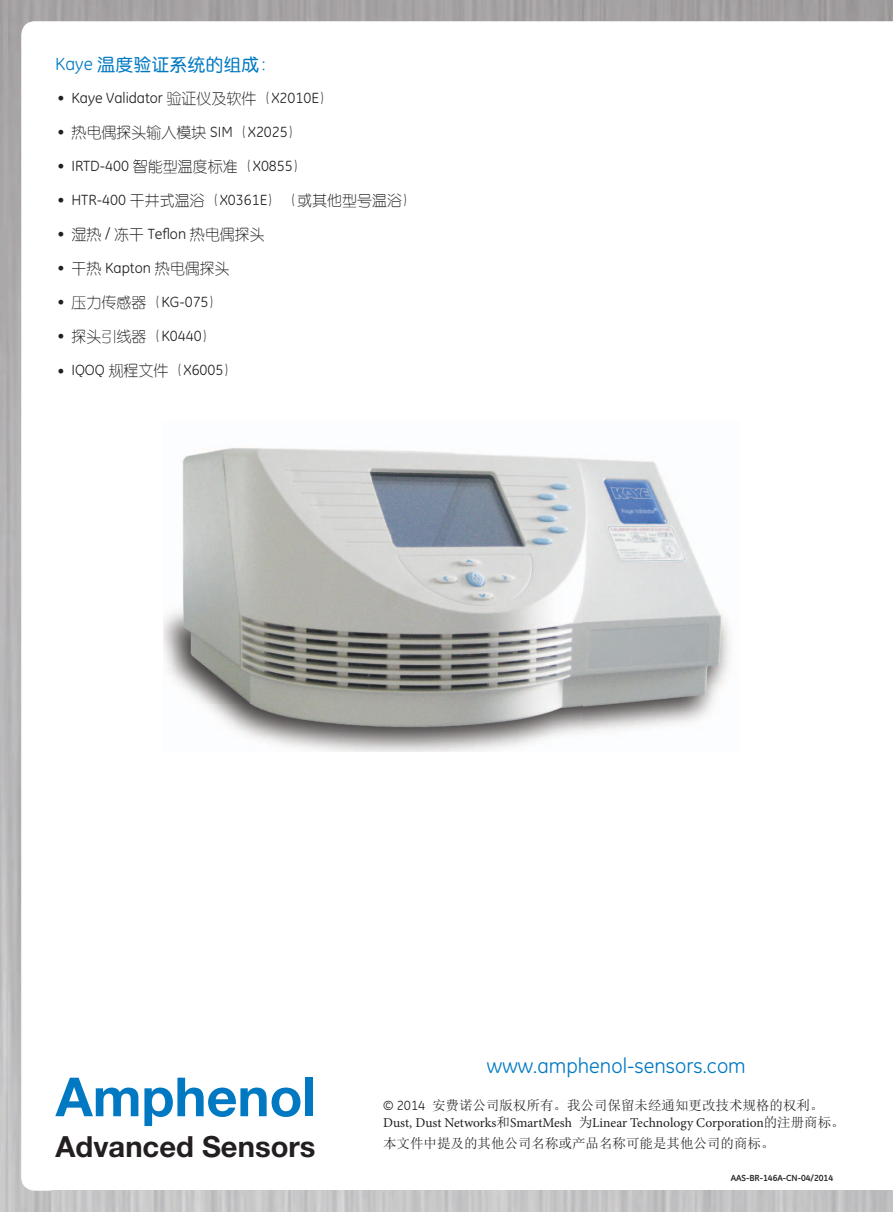
<style>
.page{position:relative;width:893px;height:1212px;background:#fff}
.page>*{position:absolute;margin:0;border:0;box-sizing:border-box;transform-origin:0 0}
.t1{font:700 54px "Helvetica Neue LT Std";color:#0079c2}
.t2{font:700 29.1px "Helvetica Neue LT Std";color:#231f20}
.t3{font:21px "GE Inspira";color:#0079c2}
.t4{font:18px "GEH Ye 3 gj";color:#0079c2}
.t5{font:15px "GE Inspira";color:#231f20}
.t6{font:15px "GEH Ye 1 gj";color:#231f20}
.t7{font:13.5px "Sim Sun";color:#231f20}
.t8{font:13.5px "Minion Pro";letter-spacing:-.005em;color:#231f20}
.t9{font:700 9px "GE Inspira";color:#231f20}
.s1{font-family:"GE Inspira"}
.s2{font-family:"GEH Ye 1 gj"}
.s3{font-family:"Sim Sun"}
</style>
<div class="page">
<img style="left:0;top:52px;width:53px;height:1160px">
<img style="left:52px;top:1191px;width:841px;height:21px">
<img style="left:164px;top:448px;width:566px;height:304px">
<p class="t4" style="left:55px;top:55px;width:224px"><span class="s1">Kaye</span> 温度验证系统的组成：</p>
<p class="t5" style="left:57px;top:89px;width:278px">• Kaye Validator <span class="s2">验证仪及软件（</span>X2010E<span class="s2">）</span></p>
<p class="t6" style="left:57px;top:125px;width:247px"><span class="s1">•</span> 热电偶探头输入模块 <span class="s1">SIM</span>（<span class="s1">X2025</span>）</p>
<p class="t5" style="left:57px;top:157px;width:252px">• IRTD-400 <span class="s2">智能型温度标准（</span>X0855<span class="s2">）</span></p>
<p class="t6" style="left:57px;top:193px;width:361px"><span class="s1">• HTR-400</span> 干井式温浴（<span class="s1">X0361E</span>）（或其他型号温浴）</p>
<p class="t6" style="left:57px;top:227px;width:209px"><span class="s1">•</span> 湿热 <span class="s1">/</span> 冻干 <span class="s1">Teflon</span> 热电偶探头</p>
<p class="t5" style="left:57px;top:259px;width:174px">• <span class="s2">干热</span> Kapton <span class="s2">热电偶探头</span></p>
<p class="t5" style="left:57px;top:293px;width:168px">• <span class="s2">压力传感器（</span>KG-075<span class="s2">）</span></p>
<p class="t6" style="left:57px;top:329px;width:161px"><span class="s1">•</span> 探头引线器（<span class="s1">K0440</span>）</p>
<p class="t5" style="left:57px;top:361px;width:183px">• IQOQ <span class="s2">规程文件（</span>X6005<span class="s2">）</span></p>
<h1 class="t1" style="left:56px;top:1063px;width:262px">Amphenol</h1>
<h2 class="t2" style="left:56px;top:1129px;width:261px">Advanced Sensors</h2>
<h3 class="t3" style="left:487px;top:1054px;width:260px">www.amphenol-sensors.com</h3>
<p class="t7" style="left:383px;top:1099px;width:442px"><span class="s1">© 2014</span> 安费诺公司版权所有。我公司保留未经通知更改技术规格的权利。</p>
<p class="t8" style="left:383px;top:1113px;width:463px">Dust, Dust Networks<span class="s3">和</span>SmartMesh <span class="s3">为</span>Linear Technology Corporation<span class="s3">的注册商标。</span></p>
<p class="t7" style="left:383px;top:1136px;width:393px">本文件中提及的其他公司名称或产品名称可能是其他公司的商标。</p>
<p class="t9" style="left:731px;top:1172px;width:104px">AAS-BR-146A-CN-04/2014</p>
</div>
